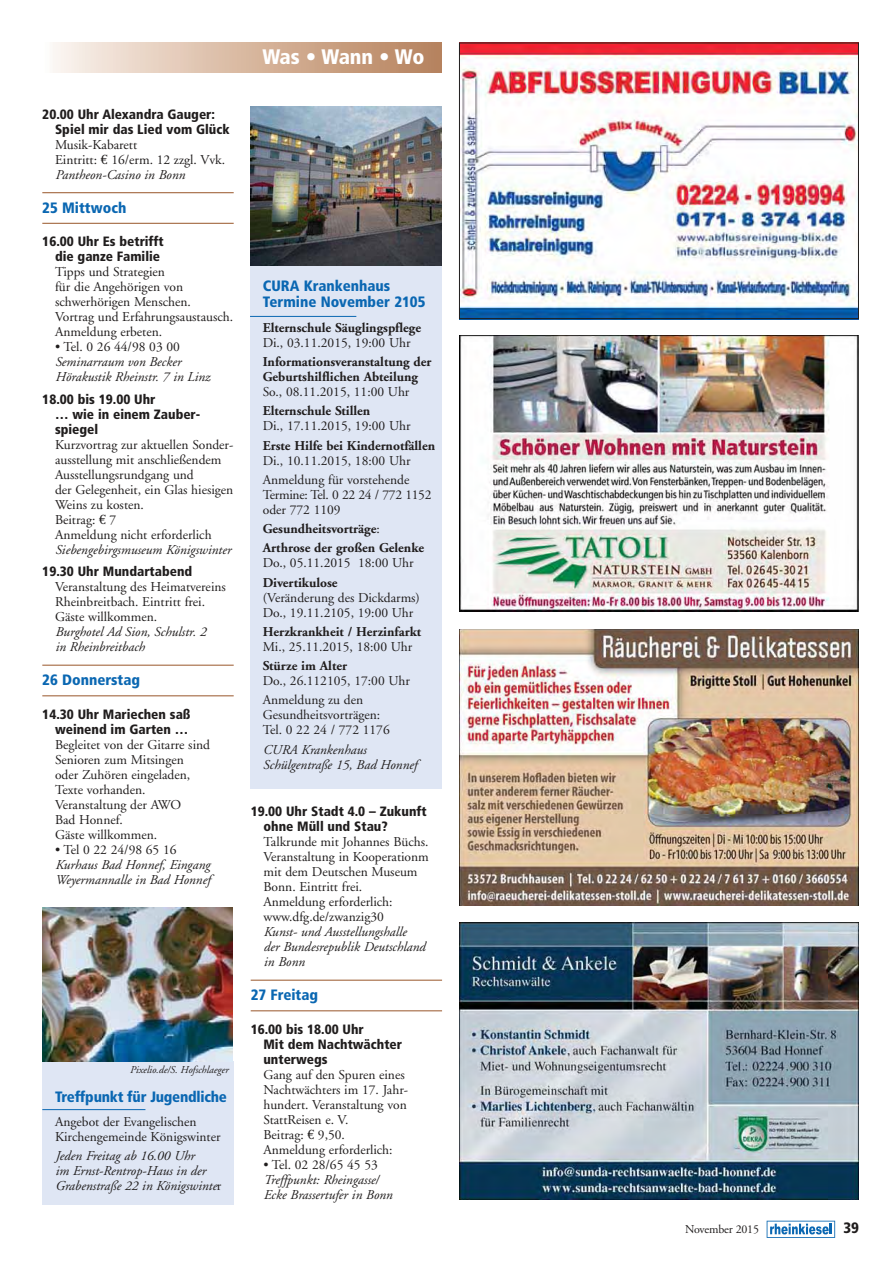
<style>
.page{position:relative;width:893px;height:1263px;background:#fff}
.page>*{position:absolute;margin:0;border:0;box-sizing:border-box;transform-origin:0 0}
.t1{font:900 condensed 21px "Frutiger";letter-spacing:-.015em;color:#fff}
.t2{font:900 condensed 15px/16.5px "Frutiger";color:#0a67b2}
.t3{font:900 condensed 15px "Frutiger";color:#201d1d}
.t4{font:13.5px/15px "Adobe Garamond";color:#201d1d}
.t5{font:italic 13.5px/15px "Adobe Garamond";color:#201d1d}
.t6{font:900 condensed 13.5px/15px "Frutiger";color:#201d1d}
.t7{font:700 13.5px/15px "Adobe Garamond";color:#201d1d}
.t8{font:13.5px/15px "Adobe Garamond";letter-spacing:-.02em;color:#201d1d}
.t9{font:12px "Adobe Garamond";letter-spacing:-.015em;color:#201d1d}
.t10{font:italic 10.5px "Adobe Garamond";color:#201d1d}
.s1{font-family:"Euro Serif"}
.s2{font-style:italic}
.s3{font-style:normal}
.s4{font-weight:400}
</style>
<div class="page">
<div style="left:42px;top:43px;width:399px;height:29px;background:linear-gradient(to right,#fdf6f1,#b67f58)"></div>
<hr style="left:42px;top:192px;width:192px;height:1px;background:#a46941">
<hr style="left:42px;top:223px;width:192px;height:1px;background:#a46941">
<hr style="left:42px;top:665px;width:192px;height:1px;background:#a46941">
<hr style="left:42px;top:695px;width:192px;height:1px;background:#a46941">
<hr style="left:251px;top:980px;width:191px;height:1px;background:#a46941">
<hr style="left:251px;top:1010px;width:191px;height:1px;background:#a46941">
<svg style="left:766px;top:1221px;width:69px;height:17px"></svg>
<img style="left:459px;top:923px;width:399px;height:276px">
<img style="left:459px;top:629px;width:400px;height:277px">
<div style="left:455px;top:332px;width:408px;height:288px;background:linear-gradient(to right,#fff,#fff)"></div>
<img style="left:459px;top:336px;width:399px;height:275px">
<img style="left:461px;top:45px;width:396px;height:272px">
<div style="left:459px;top:43px;width:400px;height:276px;border:1px solid #201d1d"></div>
<div style="left:42px;top:949px;width:192px;height:255px;background:#dfe6f4"></div>
<hr style="left:42px;top:1109px;width:103px;height:1px;background:#0a67b2">
<img style="left:42px;top:907px;width:191px;height:154px">
<div style="left:250px;top:216px;width:191px;height:572px;background:#dfe6f4"></div>
<hr style="left:250px;top:316px;width:106px;height:1px;background:#0a67b2">
<img style="left:250px;top:106px;width:191px;height:160px">
<p class="t6" style="left:55px;top:108px;width:176px;text-indent:-13px">20.00 Uhr Alexandra Gauger:<br>Spiel mir das Lied vom Glück</p>
<p class="t4" style="left:55px;top:138px;width:172px">Musik-Kabarett<br>Eintritt: <span class="s1">€</span> 16/erm. 12 zzgl. Vvk.<br><span class="s2">Pantheon-Casino in Bonn</span></p>
<p class="t2" style="left:42px;top:201px;width:86px">25 Mittwoch</p>
<p class="t6" style="left:42px;top:235px;width:123px;text-align:right">16.00 Uhr Es betrifft die ganze Familie</p>
<p class="t4" style="left:55px;top:266px;width:180px">Tipps und Strategien<br>für die Angehörigen von<br>schwer hörigen Menschen.<br>Vortrag und Erfahrungsaustausch.<br>Anmeldung erbeten.</p>
<p class="t4" style="left:55px;top:341px;width:126px">• Tel. 0 26 44/98 03 00</p>
<p class="t5" style="left:55px;top:356px;width:156px">Seminarraum von Becker<br>Hörakustik Rheinstr. 7 in Linz</p>
<p class="t6" style="left:55px;top:393px;width:147px;text-indent:-13px">18.00 bis 19.00 Uhr<br>… wie in einem Zauber - spiegel</p>
<p class="t4" style="left:55px;top:438px;width:180px">Kurzvortrag zur aktuellen Sonder - ausstellung mit anschließendem<br>Ausstellungsrundgang und<br>der Gelegenheit, ein Glas hiesigen<br>Weins zu kosten.<br>Beitrag: <span class="s1">€</span> 7<br>Anmeldung nicht erforderlich</p>
<p class="t5" style="left:55px;top:543px;width:177px">Siebengebirgsmuseum Königswinter</p>
<p class="t6" style="left:42px;top:565px;width:152px">19.30 Uhr Mundartabend</p>
<p class="t4" style="left:55px;top:581px;width:172px">Veranstaltung des Heimatvereins<br>Rheinbreitbach. Eintritt frei.<br>Gäste willkommen.</p>
<p class="t5" style="left:55px;top:626px;width:153px">Burghotel Ad Sion, Schulstr. 2 in Rheinbreitbach</p>
<p class="t2" style="left:42px;top:673px;width:99px">26 Donnerstag</p>
<p class="t6" style="left:42px;top:708px;width:150px;text-align:right">14.30 Uhr Mariechen saß weinend im Garten …</p>
<p class="t4" style="left:55px;top:738px;width:156px">Begleitet von der Gitarre sind<br>Senioren zum Mitsingen oder Zuhören eingeladen,<br>Texte vorhanden.<br>Veranstaltung der AWO<br>Bad Honnef.<br>Gäste willkommen.</p>
<p class="t4" style="left:55px;top:843px;width:123px">• Tel 0 22 24/98 65 16</p>
<p class="t5" style="left:55px;top:858px;width:157px">Kurhaus Bad Honnef, Eingang<br>Weyermannalle in Bad Honnef</p>
<p class="t10" style="left:130px;top:1065px;width:100px">Pixelio.de/S. Hofschlaeger</p>
<p class="t2" style="left:55px;top:1090px;width:173px">Treffpunkt für Jugendliche</p>
<p class="t4" style="left:55px;top:1115px;width:167px">Angebot der Evangelischen<br>Kirchengemeinde Königswinter</p>
<p class="t5" style="left:55px;top:1149px;width:168px">Jeden Freitag ab 16.00 Uhr<br>im Ernst-Rentrop-Haus in der<br>Grabenstraße 22 in Königswinte<span class="s3">r</span></p>
<h1 class="t1" style="left:262px;top:49px;width:163px">Was • Wann • Wo</h1>
<p class="t2" style="left:263px;top:278px;width:164px">CURA Krankenhaus<br>Termine November 2105</p>
<p class="t7" style="left:263px;top:321px;width:160px">Elternschule Säuglingspflege</p>
<p class="t4" style="left:263px;top:336px;width:149px">Di., 03.11.2015, 19:00 Uhr</p>
<p class="t7" style="left:263px;top:356px;width:170px">Informationsveranstaltung der<br>Geburtshilflichen Abteilung</p>
<p class="t4" style="left:263px;top:386px;width:148px">So., 08.11.2015, 11:00 Uhr</p>
<p class="t7" style="left:263px;top:405px;width:109px">Elternschule Stillen</p>
<p class="t4" style="left:263px;top:420px;width:149px">Di., 17.11.2015, 19:00 Uhr</p>
<p class="t7" style="left:263px;top:439px;width:174px">Erste Hilfe bei Kindernotfällen</p>
<p class="t4" style="left:263px;top:452px;width:149px;line-height:19.2px">Di., 10.11.2015, 18:00 Uhr<br>Anmeldung für vorstehende</p>
<p class="t8" style="left:263px;top:488px;width:170px">Termine: Tel. 0 22 24 / 772 1152 oder 772 1109</p>
<p class="t7" style="left:263px;top:521px;width:163px;line-height:19.2px">Gesundheitsvorträge<span class="s4">:<br></span>Arthrose der großen Gelenke</p>
<p class="t4" style="left:263px;top:557px;width:152px">Do., 05.11.2015 18:00 Uhr</p>
<p class="t7" style="left:263px;top:576px;width:76px">Divertikulose</p>
<p class="t4" style="left:263px;top:591px;width:159px">(Veränderung des Dickdarms)<br>Do., 19.11.2105, 19:00 Uhr</p>
<p class="t7" style="left:263px;top:625px;width:160px">Herzkrankheit / Herzinfarkt</p>
<p class="t4" style="left:263px;top:640px;width:151px">Mi., 25.11.2015, 18:00 Uhr</p>
<p class="t7" style="left:263px;top:660px;width:86px">Stürze im Alter</p>
<p class="t4" style="left:263px;top:673px;width:149px;line-height:19.2px">Do., 26.112105, 17:00 Uhr<br>Anmeldung zu den</p>
<p class="t4" style="left:263px;top:709px;width:128px">Gesundheitsvorträgen:<br>Tel. 0 22 24 / 772 1176</p>
<p class="t5" style="left:263px;top:743px;width:156px">CURA Krankenhaus<br>Schülgentraße 15, Bad Honnef</p>
<p class="t6" style="left:263px;top:805px;width:165px;text-indent:-13px">19.00 Uhr Stadt 4.0 – Zukunft ohne Müll und Stau?</p>
<p class="t4" style="left:263px;top:836px;width:167px">Talkrunde mit Johannes Büchs.<br>Veranstaltung in Kooperationm mit dem Deutschen Museum<br>Bonn. Eintritt frei.<br>Anmeldung erforderlich: www.dfg.de/zwanzig30</p>
<p class="t5" style="left:263px;top:926px;width:163px">Kunst- und Ausstellungshalle der Bundesrepublik Deutschland in Bonn</p>
<p class="t2" style="left:251px;top:988px;width:69px">27 Freitag</p>
<p class="t6" style="left:263px;top:1023px;width:140px;text-indent:-13px">16.00 bis 18.00 Uhr<br>Mit dem Nachtwächter unterwegs</p>
<p class="t4" style="left:263px;top:1068px;width:146px">Gang auf den Spuren eines<br>Nachtwächters im 17. Jahr - hundert. Veranstaltung von<br>StattReisen e. V.<br>Beitrag: <span class="s1">€</span> 9,50.<br>Anmeldung erforderlich:</p>
<p class="t4" style="left:263px;top:1158px;width:116px">• Tel. 02 28/65 45 53</p>
<p class="t5" style="left:263px;top:1173px;width:130px">Treffpunkt: Rheingasse/<br>Ecke Brassertufer in Bonn</p>
<p class="t9" style="left:685px;top:1225px;width:75px">November 2015</p>
<p class="t3" style="left:843px;top:1222px;width:17px">39</p>
</div>
